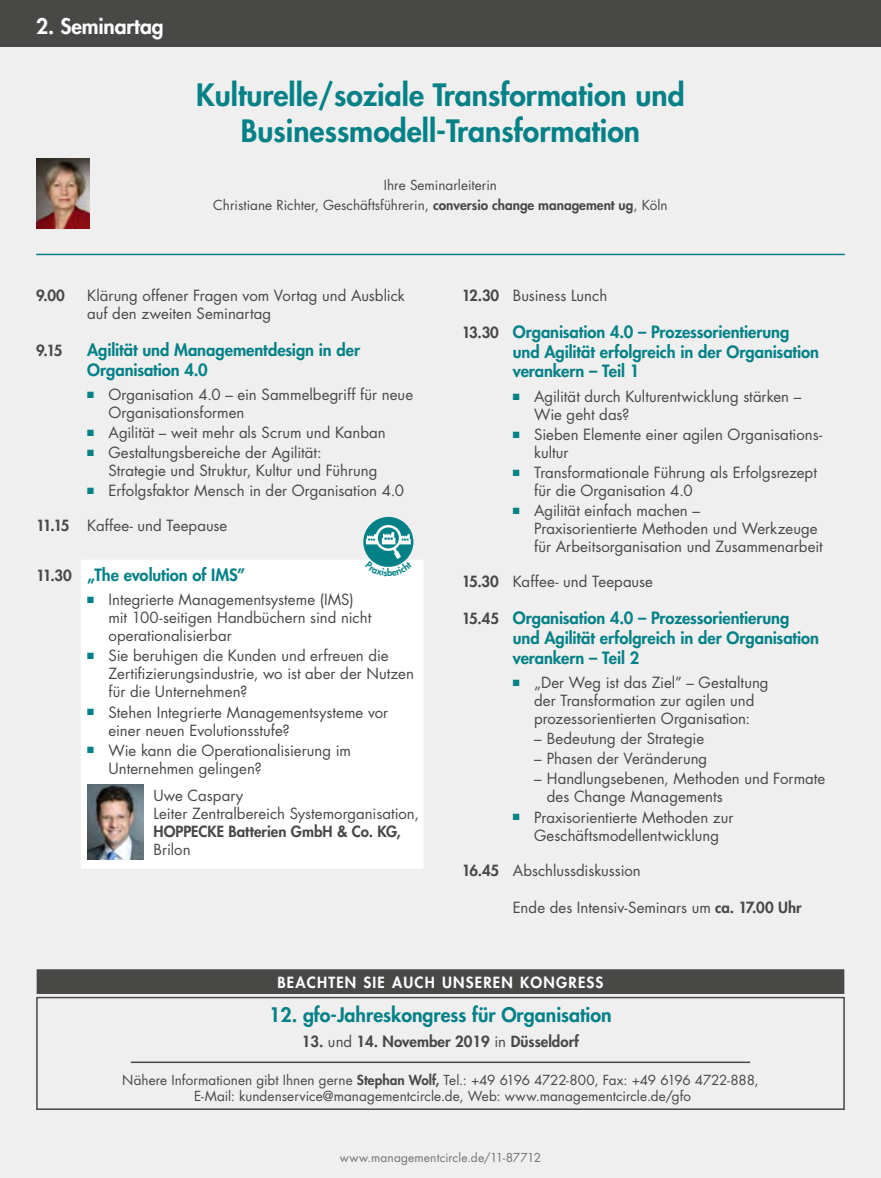
<style>
.page{position:relative;width:881px;height:1178px;background:#fff}
.page>*{position:absolute;margin:0;border:0;box-sizing:border-box;transform-origin:0 0}
.t1{font:800 30px/36px "Futura Std";color:#038187;text-align:center}
.t2{font:800 21px "Futura Std";letter-spacing:-.005em;color:#fff}
.t3{font:800 19.5px "Futura Std";color:#038187}
.t4{font:800 16.5px/19.8px "Futura Std";letter-spacing:-.005em;color:#038187}
.t5{font:15px/18px "Futura Std";color:#484847}
.t6{font:800 15px "Futura Std";color:#484847}
.t7{font:800 15px "Futura Std";letter-spacing:.08em;color:#fff}
.t8{font:13.5px/20.4px "Futura Std";color:#484847;text-align:center}
.t9{font:12px "Futura Std";letter-spacing:.01em;color:#737373}
.s1{font-weight:800}
.s2{color:#038187}
.s3{font-size:15px;color:#484847}
.s4{font-weight:400}
</style>
<div class="page">
<div style="left:0;top:0;width:880px;height:1178px;background:#efefef"></div>
<div style="left:0;top:0;width:880px;height:47px;background:#484847"></div>
<hr style="left:36px;top:254px;width:808px;height:1px;background:#038187">
<div style="left:81px;top:560px;width:342px;height:309px;background:#fff"></div>
<img style="left:87px;top:784px;width:57px;height:76px">
<div style="left:37px;top:970px;width:806px;height:23px;background:#484847"></div>
<div style="left:37px;top:969px;width:807px;height:25px;border:2px solid #484847"></div>
<hr style="left:131px;top:1061px;width:618px;height:2px;background:#484847">
<div style="left:36px;top:997px;width:808px;height:113px;border:2px solid #484847"></div>
<img style="left:36px;top:158px;width:54px;height:71px">
<div style="left:363px;top:517px;width:50px;height:50px;background:#038187;border-radius:50%"></div>
<svg style="left:365px;top:523px;width:47px;height:44px"></svg>
<h2 class="t2" style="left:36px;top:13px;width:129px">2. Seminartag</h2>
<h1 class="t1" style="left:196px;top:76px;width:489px">Kulturelle/soziale Transformation und<br>Businessmodell-Transformation</h1>
<p class="t8" style="left:213px;top:175px;width:456px">Ihre Seminarleiterin<br>Christiane Richter, Geschäftsführerin, <span class="s1">conversio change management ug</span>, Köln</p>
<p class="t6" style="left:36px;top:286px;width:30px">9.00</p>
<p class="t5" style="left:87px;top:287px;width:319px">Klärung offener Fragen vom Vortag und Ausblick auf den zweiten Seminartag</p>
<p class="t6" style="left:36px;top:341px;width:28px">9.15</p>
<p class="t4" style="left:87px;top:340px;width:274px">Agilität und Managementdesign in der<br>Organisation 4.0</p>
<p class="t5" style="left:108px;top:386px;width:306px;text-indent:-21px"><span class="s2">■</span> Organisation 4.0 – ein Sammelbegriff für neue<br>Organisationsformen</p>
<p class="t5" style="left:87px;top:424px;width:300px"><span class="s2">■</span> Agilität – weit mehr als Scrum und Kanban</p>
<p class="t5" style="left:108px;top:444px;width:270px;text-indent:-21px"><span class="s2">■</span> Gestaltungsbereiche der Agilität:<br>Strategie und Struktur, Kultur und Führung</p>
<p class="t5" style="left:87px;top:482px;width:318px"><span class="s2">■</span> Erfolgsfaktor Mensch in der Organisation 4.0</p>
<p class="t5" style="left:36px;top:517px;width:193px"><span class="s1">11.15</span> Kaffee- und Teepause</p>
<p class="t4" style="left:36px;top:565px;width:210px"><span class="s3">11.30</span> „The evolution of IMS”</p>
<p class="t5" style="left:108px;top:591px;width:264px;text-indent:-21px"><span class="s2">■</span> Integrierte Managementsysteme (IMS) mit 100-seitigen Handbüchern sind nicht operationalisierbar</p>
<p class="t5" style="left:108px;top:647px;width:307px;text-indent:-21px"><span class="s2">■</span> Sie beruhigen die Kunden und erfreuen die<br>Zertifizierungsindustrie, wo ist aber der Nutzen für die Unternehmen?</p>
<p class="t5" style="left:108px;top:703px;width:281px;text-indent:-21px"><span class="s2">■</span> Stehen Integrierte Managementsysteme vor einer neuen Evolutionsstufe?</p>
<p class="t5" style="left:108px;top:741px;width:244px;text-indent:-21px"><span class="s2">■</span> Wie kann die Operationalisierung im<br>Unternehmen gelingen?</p>
<p class="t5" style="left:153px;top:787px;width:267px">Uwe Caspary<br>Leiter Zentralbereich Systemorganisation,</p>
<p class="t6" style="left:153px;top:822px;width:248px">HOPPECKE Batterien GmbH &amp; Co. KG,</p>
<p class="t5" style="left:153px;top:841px;width:39px">Brilon</p>
<p class="t5" style="left:461px;top:287px;width:147px"><span class="s1">12.30</span> Business Lunch</p>
<p class="t4" style="left:512px;top:322px;width:307px;text-indent:-51px"><span class="s3">13.30</span> Organisation 4.0 – Prozessorientierung und Agilität erfolgreich in der Organisation verankern – Teil 1</p>
<p class="t5" style="left:534px;top:387px;width:268px;text-indent:-21px"><span class="s2">■</span> Agilität durch Kulturentwicklung stärken –<br>Wie geht das?</p>
<p class="t5" style="left:534px;top:425px;width:289px;text-indent:-21px"><span class="s2">■</span> Sieben Elemente einer agilen Organisations&shy;kultur</p>
<p class="t5" style="left:534px;top:464px;width:284px;text-indent:-21px"><span class="s2">■</span> Transformationale Führung als Erfolgsrezept für die Organisation 4.0</p>
<p class="t5" style="left:534px;top:502px;width:290px;text-indent:-21px"><span class="s2">■</span> Agilität einfach machen –<br>Praxisorientierte Methoden und Werkzeuge für Arbeitsorganisation und Zusammenarbeit</p>
<p class="t5" style="left:461px;top:573px;width:193px"><span class="s1">15.30</span> Kaffee- und Teepause</p>
<p class="t4" style="left:512px;top:608px;width:307px;text-indent:-51px"><span class="s3">15.45</span> Organisation 4.0 – Prozessorientierung und Agilität erfolgreich in der Organisation verankern – Teil 2</p>
<p class="t5" style="left:512px;top:674px;width:257px;text-align:center"><span class="s2">■</span> „Der Weg ist das Ziel” – Gestaltung der Transformation zur agilen und prozessorientierten Organisation:</p>
<p class="t5" style="left:534px;top:730px;width:171px">– Bedeutung der Strategie</p>
<p class="t5" style="left:534px;top:750px;width:175px">– Phasen der Veränderung</p>
<p class="t5" style="left:546px;top:770px;width:280px;text-indent:-13px">– Handlungsebenen, Methoden und Formate des Change Managements</p>
<p class="t5" style="left:512px;top:808px;width:222px;text-align:center"><span class="s2">■</span> Praxisorientierte Methoden zur<br>Geschäftsmodellentwicklung</p>
<p class="t5" style="left:461px;top:861px;width:180px"><span class="s1">16.45</span> Abschlussdiskussion</p>
<p class="t5" style="left:512px;top:898px;width:290px">Ende des Intensiv-Seminars um <span class="s1">ca. 17.00 Uhr</span></p>
<p class="t7" style="left:277px;top:973px;width:327px">BEACHTEN SIE AUCH UNSEREN KONGRESS</p>
<h3 class="t3" style="left:269px;top:1002px;width:344px">12. gfo-Jahreskongress für Organisation</h3>
<p class="t6" style="left:302px;top:1032px;width:278px">13. <span class="s4">und</span> 14. November 2019 <span class="s4">in</span> Düsseldorf</p>
<p class="t8" style="left:122px;top:1072px;width:637px;line-height:16.2px">Nähere Informationen gibt Ihnen gerne <span class="s1">Stephan Wolf,</span> Tel.: +49 6196 4722-800, Fax: +49 6196 4722-888,<br>E-Mail: kundenservice@managementcircle.de, Web: www.managementcircle.de/gfo</p>
<p class="t9" style="left:340px;top:1149px;width:203px">www.managementcircle.de/11-87712</p>
</div>
